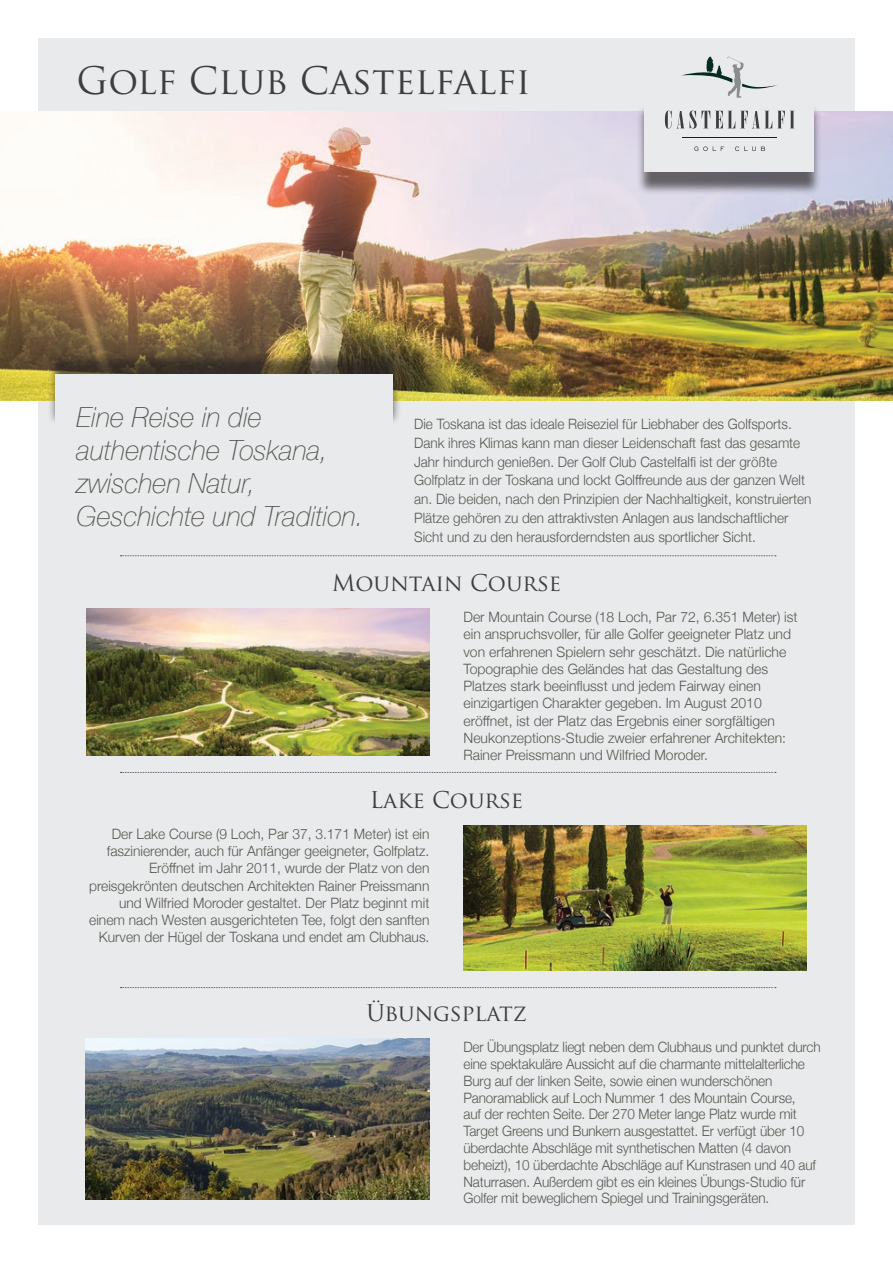
<style>
.page{position:relative;width:893px;height:1263px;background:#fff}
.page>*{position:absolute;margin:0;border:0;box-sizing:border-box;transform-origin:0 0}
.t1{font:36.9px "Trajan Pro";color:#3e3e3f}
.t2{font:italic 100 27.75px/33px "Helvetica Neue";color:#585752}
.t3{font:22.5px "Trajan Pro";color:#3e3e3f}
.t4{font:300 14.25px/16.8px "Helvetica Neue";color:#585752;scale:.95 1}
.t5{font:300 14.25px/17.2px "Helvetica Neue";color:#585752}
</style>
<div class="page">
<div style="left:38px;top:38px;width:817px;height:1187px;background:#e9eaeb"></div>
<img style="left:0;top:111px;width:893px;height:289px">
<div style="left:636px;top:104px;width:186px;height:91px;background:#231f20;opacity:.65"></div>
<div style="left:645px;top:97px;width:169px;height:75px;background:#e9eaeb"></div>
<div style="left:47px;top:351px;width:354px;height:76px;background:#231f20;opacity:.65"></div>
<div style="left:55px;top:375px;width:338px;height:58px;background:#e9eaeb"></div>
<svg style="left:120px;top:555px;width:656px;height:1px"></svg>
<svg style="left:665px;top:111px;width:129px;height:18px"></svg>
<svg style="left:694px;top:146px;width:30px;height:5px"></svg>
<svg style="left:735px;top:146px;width:30px;height:5px"></svg>
<svg style="left:682px;top:57px;width:95px;height:41px"></svg>
<hr style="left:682px;top:137px;width:95px;height:1px;background:#042c21">
<img style="left:463px;top:825px;width:344px;height:145px">
<img style="left:86px;top:608px;width:343px;height:147px">
<svg style="left:120px;top:772px;width:656px;height:1px"></svg>
<svg style="left:120px;top:987px;width:656px;height:1px"></svg>
<img style="left:85px;top:1039px;width:344px;height:160px">
<p class="t1" style="left:77px;top:57px;width:456px">Golf Club Castelfalfi</p>
<p class="t2" style="left:77px;top:399px;width:289px">Eine Reise in die authentische Toskana, zwischen Natur,<br>Geschichte und Tradition.</p>
<p class="t4" style="left:414px;top:414px;width:420px;line-height:18.8px">Die Toskana ist das ideale Reiseziel für Liebhaber des Golfsports.<br>Dank ihres Klimas kann man dieser Leidenschaft fast das gesamte Jahr hindurch genießen. Der Golf Club Castelfalfi ist der größte Golfplatz in der Toskana und lockt Golffreunde aus der ganzen Welt an. Die beiden, nach den Prinzipien der Nachhaltigkeit, konstruierten Plätze gehören zu den attraktivsten Anlagen aus landschaftlicher Sicht und zu den herausforderndsten aus sportlicher Sicht.</p>
<p class="t3" style="left:332px;top:568px;width:231px">Mountain Course</p>
<p class="t5" style="left:463px;top:607px;width:336px">Der Mountain Course (18 Loch, Par 72, 6.351 Meter) ist ein anspruchsvoller, für alle Golfer geeigneter Platz und von erfahrenen Spielern sehr geschätzt. Die natürliche Topographie des Geländes hat das Gestaltung des Platzes stark beeinflusst und jedem Fairway einen einzigartigen Charakter gegeben. Im August 2010 eröffnet, ist der Platz das Ergebnis einer sorgfältigen Neukonzeptions-Studie zweier erfahrener Architekten:<br>Rainer Preissmann und Wilfried Moroder.</p>
<p class="t3" style="left:370px;top:785px;width:155px">Lake Course</p>
<p class="t5" style="left:89px;top:824px;width:342px;text-align:right">Der Lake Course (9 Loch, Par 37, 3.171 Meter) ist ein faszinierender, auch für Anfänger geeigneter, Golfplatz.<br>Eröffnet im Jahr 2011, wurde der Platz von den preisgekrönten deutschen Architekten Rainer Preissmann und Wilfried Moroder gestaltet. Der Platz beginnt mit einem nach Westen ausgerichteten Tee, folgt den sanften Kurven der Hügel der Toskana und endet am Clubhaus.</p>
<p class="t3" style="left:366px;top:999px;width:162px">Übungsplatz</p>
<p class="t4" style="left:463px;top:1038px;width:377px">Der Übungsplatz liegt neben dem Clubhaus und punktet durch eine spektakuläre Aussicht auf die charmante mittelalterliche Burg auf der linken Seite, sowie einen wunderschönen Panoramablick auf Loch Nummer 1 des Mountain Course,<br>auf der rechten Seite. Der 270 Meter lange Platz wurde mit Target Greens und Bunkern ausgestattet. Er verfügt über 10 überdachte Abschläge mit synthetischen Matten (4 davon beheizt), 10 überdachte Abschläge auf Kunstrasen und 40 auf Naturrasen. Außerdem gibt es ein kleines Übungs-Studio für Golfer mit beweglichem Spiegel und Trainingsgeräten.</p>
</div>
